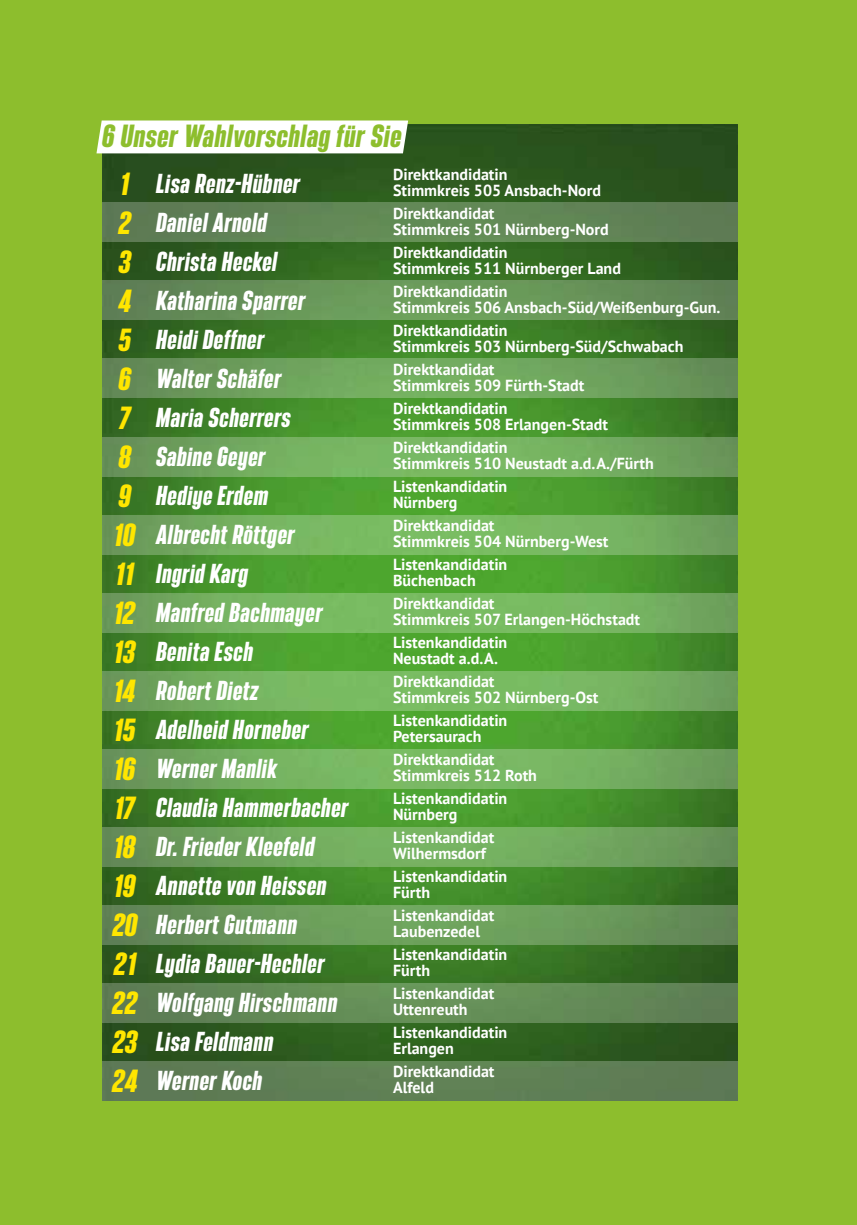
<style>
.page{position:relative;width:857px;height:1225px;background:#fff}
.page>*{position:absolute;margin:0;border:0;box-sizing:border-box;transform-origin:0 0}
.t1{font:italic 700 28px/39px "Bereit";color:#ffe600;text-align:center}
.t2{font:italic 700 28px "Bereit";letter-spacing:.02em;color:#8dbe2d}
.t3{font:italic 700 24px/39px "Bereit";letter-spacing:.02em;color:#fff}
.t4{font:700 16px/16px "PT Sans";color:#fff}
</style>
<div class="page">
<div style="left:0;top:0;width:856px;height:1225px;background:#8dbe2d"></div>
<img style="left:102px;top:125px;width:635px;height:936px">
<div style="left:102px;top:203px;width:635px;height:39px;background:#608555"></div>
<svg style="left:102px;top:281px;width:635px;height:39px;background:#669158"></svg>
<svg style="left:102px;top:359px;width:635px;height:39px;background:#6d9f5c"></svg>
<svg style="left:102px;top:437px;width:635px;height:39px;background:#72aa5f"></svg>
<svg style="left:102px;top:515px;width:635px;height:39px;background:#74b060"></svg>
<svg style="left:102px;top:593px;width:635px;height:39px;background:#75b260"></svg>
<svg style="left:102px;top:671px;width:635px;height:39px;background:#75b160"></svg>
<svg style="left:102px;top:749px;width:635px;height:39px;background:#73ad60"></svg>
<svg style="left:102px;top:827px;width:635px;height:39px;background:#6fa45d"></svg>
<svg style="left:102px;top:905px;width:635px;height:39px;background:#69975a"></svg>
<svg style="left:102px;top:983px;width:635px;height:39px;background:#628956"></svg>
<div style="left:102px;top:1061px;width:635px;height:39px;background:#5e7e55"></div>
<div style="left:96px;top:120px;width:312px;height:33px;background:#fff"></div>
<h1 class="t2" style="left:102px;top:119px;width:301px">6 Unser Wahlvorschlag für Sie</h1>
<h1 class="t1" style="left:112px;top:164px;width:27px">1<br>2<br>3<br>4<br>5<br>6<br>7<br>8<br>9<br>10<br>11<br>12<br>13<br>14<br>15<br>16<br>17<br>18<br>19<br>20<br>21<br>22<br>23<br>24</h1>
<p class="t3" style="left:156px;top:164px;width:194px">Lisa Renz-Hübner<br>Daniel Arnold<br>Christa Heckel<br>Katharina Sparrer<br>Heidi Deffner<br>Walter Schäfer<br>Maria Scherrers<br>Sabine Geyer<br>Hediye Erdem<br>Albrecht Röttger<br>Ingrid Karg<br>Manfred Bachmayer<br>Benita Esch<br>Robert Dietz<br>Adelheid Horneber<br>Werner Manlik<br>Claudia Hammerbacher<br>Dr. Frieder Kleefeld<br>Annette von Heissen<br>Herbert Gutmann<br>Lydia Bauer-Hechler<br>Wolfgang Hirschmann<br>Lisa Feldmann<br>Werner Koch</p>
<p class="t4" style="left:393px;top:166px;width:209px">Direktkandidatin<br>Stimmkreis 505 Ansbach-Nord</p>
<p class="t4" style="left:393px;top:205px;width:217px">Direktkandidat<br>Stimmkreis 501 Nürnberg-Nord</p>
<p class="t4" style="left:393px;top:244px;width:229px">Direktkandidatin<br>Stimmkreis 511 Nürnberger Land</p>
<p class="t4" style="left:393px;top:283px;width:329px">Direktkandidatin<br>Stimmkreis 506 Ansbach-Süd/Weißenburg-Gun.</p>
<p class="t4" style="left:393px;top:322px;width:292px">Direktkandidatin<br>Stimmkreis 503 Nürnberg-Süd/Schwabach</p>
<p class="t4" style="left:393px;top:361px;width:193px">Direktkandidat<br>Stimmkreis 509 Fürth-Stadt</p>
<p class="t4" style="left:393px;top:400px;width:216px">Direktkandidatin<br>Stimmkreis 508 Erlangen-Stadt</p>
<p class="t4" style="left:393px;top:439px;width:262px">Direktkandidatin<br>Stimmkreis 510 Neustadt a.d.A./Fürth</p>
<p class="t4" style="left:393px;top:478px;width:116px">Listenkandidatin<br>Nürnberg</p>
<p class="t4" style="left:393px;top:517px;width:217px">Direktkandidat<br>Stimmkreis 504 Nürnberg-West</p>
<p class="t4" style="left:393px;top:556px;width:116px">Listenkandidatin<br>Büchenbach</p>
<p class="t4" style="left:393px;top:595px;width:248px">Direktkandidat<br>Stimmkreis 507 Erlangen-Höchstadt</p>
<p class="t4" style="left:393px;top:634px;width:116px">Listenkandidatin<br>Neustadt a.d.A.</p>
<p class="t4" style="left:393px;top:673px;width:207px">Direktkandidat<br>Stimmkreis 502 Nürnberg-Ost</p>
<p class="t4" style="left:393px;top:712px;width:116px">Listenkandidatin<br>Petersaurach</p>
<p class="t4" style="left:393px;top:751px;width:145px">Direktkandidat<br>Stimmkreis 512 Roth</p>
<p class="t4" style="left:393px;top:790px;width:116px">Listenkandidatin<br>Nürnberg</p>
<p class="t4" style="left:393px;top:829px;width:103px">Listenkandidat<br>Wilhermsdorf</p>
<p class="t4" style="left:393px;top:868px;width:116px">Listenkandidatin<br>Fürth</p>
<p class="t4" style="left:393px;top:907px;width:103px">Listenkandidat<br>Laubenzedel</p>
<p class="t4" style="left:393px;top:946px;width:116px">Listenkandidatin<br>Fürth</p>
<p class="t4" style="left:393px;top:985px;width:103px">Listenkandidat<br>Uttenreuth</p>
<p class="t4" style="left:393px;top:1024px;width:116px">Listenkandidatin<br>Erlangen</p>
<p class="t4" style="left:393px;top:1063px;width:103px">Direktkandidat<br>Alfeld</p>
</div>
